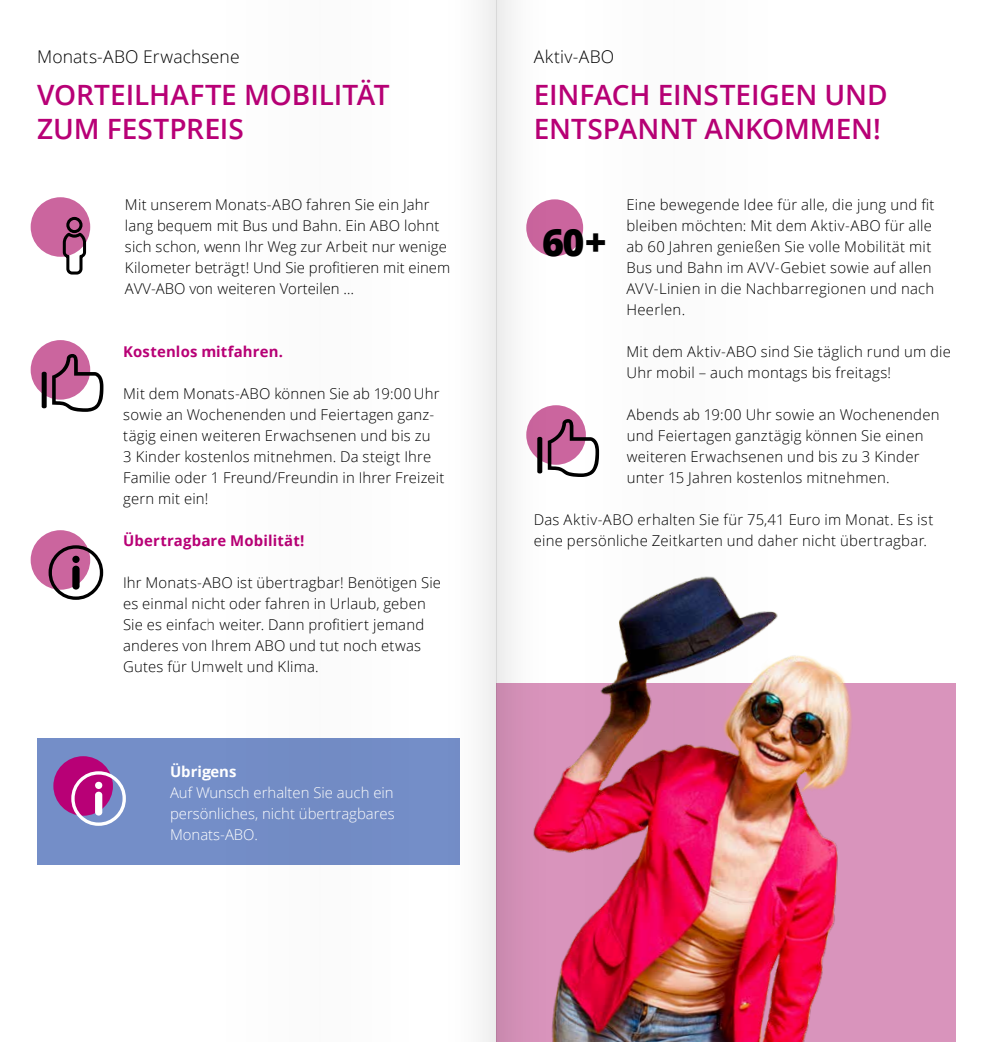
<style>
.page{position:relative;width:993px;height:1042px;background:#fff}
.page>*{position:absolute;margin:0;border:0;box-sizing:border-box;transform-origin:0 0}
.t1{font:800 37.62px "Open Sans";color:#000}
.t2{font:600 28px/33.6px "Open Sans";letter-spacing:-.005em;color:#b80076}
.t3{font:300 17.5px "Open Sans";letter-spacing:.01em;color:#000}
.t4{font:300 14.88px/21px "Open Sans";letter-spacing:.015em;color:#000}
.t5{font:300 14.88px/21px "Open Sans";color:#fff;text-align:justify}
.t6{font:700 14.88px "Open Sans";letter-spacing:.01em;color:#b80076}
.t7{font:700 14.88px "Open Sans";color:#fff}
</style>
<div class="page">
<img style="left:784px;top:655px;width:172px;height:387px">
<div style="left:37px;top:738px;width:422px;height:126px;background:#748ec8"></div>
<div style="left:31px;top:530px;width:59px;height:60px;background:#cb659e;border-radius:50%"></div>
<svg style="left:49px;top:545px;width:54px;height:55px"></svg>
<div style="left:53px;top:756px;width:60px;height:60px;background:#b80076;border-radius:50%"></div>
<svg style="left:71px;top:771px;width:55px;height:55px"></svg>
<div style="left:31px;top:340px;width:59px;height:60px;background:#cb659e;border-radius:50%"></div>
<svg style="left:42px;top:354px;width:61px;height:58px"></svg>
<div style="left:31px;top:197px;width:59px;height:60px;background:#cb659e;border-radius:50%"></div>
<svg style="left:62px;top:216px;width:25px;height:59px"></svg>
<img style="left:496px;top:0;width:288px;height:1042px">
<svg style="left:208px;top:0;width:288px;height:1042px"></svg>
<p class="t3" style="left:37px;top:45px;width:204px">Monats-ABO Erwachsene</p>
<h2 class="t2" style="left:37px;top:78px;width:354px">VORTEILHAFTE MOBILITÄT<br>ZUM FESTPREIS</h2>
<p class="t4" style="left:125px;top:194px;width:326px">Mit unserem Monats-ABO fahren Sie ein Jahr lang bequem mit Bus und Bahn. Ein ABO lohnt sich schon, wenn Ihr Weg zur Arbeit nur wenige Kilometer beträgt! Und Sie profitieren mit einem AVV-ABO von weiteren Vorteilen …</p>
<p class="t6" style="left:123px;top:341px;width:161px">Kostenlos mitfahren.</p>
<p class="t4" style="left:123px;top:383px;width:322px">Mit dem Monats-ABO können Sie ab 19:00 Uhr sowie an Wochenenden und Feiertagen ganz&shy;tägig einen weiteren Erwachsenen und bis zu<br>3 Kinder kostenlos mitnehmen. Da steigt Ihre Familie oder 1 Freund/Freundin in Ihrer Freizeit gern mit ein!</p>
<p class="t6" style="left:123px;top:530px;width:183px">Übertragbare Mobilität!</p>
<p class="t4" style="left:123px;top:572px;width:319px">Ihr Monats-ABO ist übertragbar! Benötigen Sie es einmal nicht oder fahren in Urlaub, geben Sie es einfach weiter. Dann profitiert jemand anderes von Ihrem ABO und tut noch etwas Gutes für Umwelt und Klima.</p>
<p class="t7" style="left:170px;top:761px;width:68px">Übrigens</p>
<p class="t5" style="left:170px;top:782px;width:226px">Auf Wunsch erhalten Sie auch ein persönliches, nicht übertragbares Monats-ABO.</p>
<p class="t3" style="left:533px;top:45px;width:82px">Aktiv-ABO</p>
<h2 class="t2" style="left:533px;top:78px;width:355px">EINFACH EINSTEIGEN UND<br>ENTSPANNT ANKOMMEN!</h2>
<p class="t4" style="left:626px;top:194px;width:309px">Eine bewegende Idee für alle, die jung und fit bleiben möchten: Mit dem Aktiv-ABO für alle ab 60 Jahren genießen Sie volle Mobilität mit Bus und Bahn im AVV-Gebiet sowie auf allen AVV-Linien in die Nachbarregionen und nach Heerlen.</p>
<p class="t4" style="left:626px;top:341px;width:326px">Mit dem Aktiv-ABO sind Sie täglich rund um die<br>Uhr mobil – auch montags bis freitags!</p>
<p class="t4" style="left:626px;top:404px;width:314px">Abends ab 19:00 Uhr sowie an Wochenenden und Feiertagen ganztägig können Sie einen weiteren Erwachsenen und bis zu 3 Kinder unter 15 Jahren kostenlos mitnehmen.</p>
<p class="t4" style="left:533px;top:509px;width:401px">Das Aktiv-ABO erhalten Sie für 75,41 Euro im Monat. Es ist eine persönliche Zeitkarten und daher nicht übertragbar.</p>
<h1 class="t1" style="left:542px;top:214px;width:66px">60+</h1>
</div>
